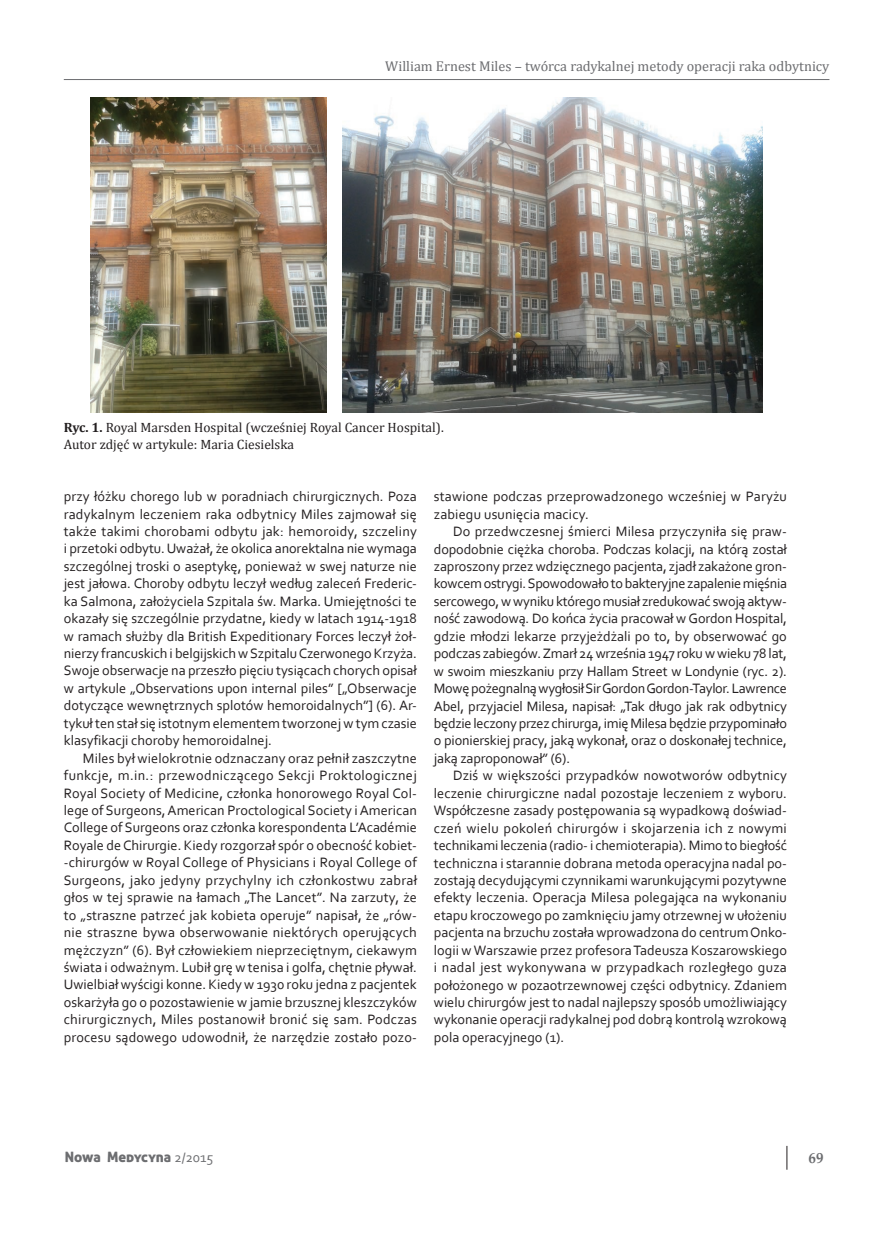
<style>
.page{position:relative;width:872px;height:1234px;background:#fff}
.page>*{position:absolute;margin:0;border:0;box-sizing:border-box;transform-origin:0 0}
.t1{font:700 15px "Palatino Linotype";color:#6c6d70}
.t2{font:14.25px/17.4px "Corbel";color:#231f20;text-align:justify}
.t3{font:14.25px "Cambria";color:#6c6d70}
.t4{font:14.25px "Aller Display";letter-spacing:-.005em;color:#6c6d70}
.t5{font:13.5px/16.5px "Cambria";color:#231f20}
.s1{font-weight:700}
.s2{font-family:"Corbel"}
</style>
<div class="page">
<hr style="left:64px;top:79px;width:765px;height:1px;background:#6c6d70">
<svg style="left:786px;top:1145px;width:1px;height:24px"></svg>
<img style="left:90px;top:98px;width:236px;height:314px">
<img style="left:343px;top:98px;width:419px;height:314px">
<p class="t3" style="left:385px;top:57px;width:446px">William Ernest Miles – twórca radykalnej metody operacji raka odbytnicy</p>
<p class="t5" style="left:64px;top:419px;width:381px"><span class="s1">Ryc. 1.</span> Royal Marsden Hospital (wcześniej Royal Cancer Hospital).<br>Autor zdjęć w artykule: Maria Ciesielska</p>
<p class="t2" style="left:64px;top:487px;width:354px">przy łóżku chorego lub w poradniach chirurgicznych. Poza radykalnym leczeniem raka odbytnicy Miles zajmował się także takimi chorobami odbytu jak: hemoroidy, szczeliny i przetoki odbytu. Uważał, że okolica anorektalna nie wymaga szczególnej troski o aseptykę, ponieważ w swej naturze nie jest jałowa. Choroby odbytu leczył według zaleceń Frederic&shy;ka Salmona, założyciela Szpitala św. Marka. Umiejętności te okazały się szczególnie przydatne, kiedy w latach 1914-1918 w ramach służby dla British Expeditionary Forces leczył żoł&shy;nierzy francuskich i belgijskich wSzpitalu Czerwonego Krzyża.<br>Swoje obserwacje na przeszło pięciu tysiącach chorych opisał w artykule „Observations upon internal piles” [„Obserwacje dotyczące wewnętrznych splotów hemoroidalnych”] (6). Ar&shy;tykuł ten stał się istotnym elementem tworzonej w tym czasie klasyfikacji choroby hemoroidalnej.</p>
<p class="t2" style="left:64px;top:748px;width:354px;text-indent:19px">Miles był wielokrotnie odznaczany oraz pełnił zaszczytne funkcje, m.in.: przewodniczącego Sekcji Proktologicznej Royal Society of Medicine, członka honorowego Royal Col&shy;lege of Surgeons, American Proctological Society iAmerican College of Surgeons oraz członka korespondenta L’Académie Royale de Chirurgie. Kiedy rozgorzał spór o obecność kobiet--chirurgów w Royal College of Physicians i Royal College of Surgeons, jako jedyny przychylny ich członkostwu zabrał głos w tej sprawie na łamach „The Lancet”. Na zarzuty, że to „straszne patrzeć jak kobieta operuje” napisał, że „rów&shy;nie straszne bywa obserwowanie niektórych operujących mężczyzn” (6). Był człowiekiem nieprzeciętnym, ciekawym świata i odważnym. Lubił grę w tenisa i golfa, chętnie pływał.<br>Uwielbiał wyścigi konne. Kiedy w 1930 roku jedna z pacjentek oskarżyła go o pozostawienie w jamie brzusznej kleszczyków chirurgicznych, Miles postanowił bronić się sam. Podczas procesu sądowego udowodnił, że narzędzie zostało pozo-</p>
<p class="t2" style="left:434px;top:487px;width:354px">stawione podczas przeprowadzonego wcześniej w Paryżu zabiegu usunięcia macicy.</p>
<p class="t2" style="left:434px;top:522px;width:354px;text-indent:19px">Do przedwczesnej śmierci Milesa przyczyniła się praw&shy;dopodobnie ciężka choroba. Podczas kolacji, na którą został zaproszony przez wdzięcznego pacjenta, zjadł zakażone gron&shy;kowcem ostrygi. Spowodowało to bakteryjne zapalenie mięśnia sercowego, wwyniku którego musiał zredukować swoją aktyw&shy;ność zawodową. Do końca życia pracował w Gordon Hospital, gdzie młodzi lekarze przyjeżdżali po to, by obserwować go podczas zabiegów. Zmarł 24 września 1947 roku w wieku 78 lat, w swoim mieszkaniu przy Hallam Street w Londynie (ryc. 2).<br>Mowę pożegnalną wygłosił Sir Gordon Gordon-Taylor. Lawrence Abel, przyjaciel Milesa, napisał: „Tak długo jak rak odbytnicy będzie leczony przez chirurga, imię Milesa będzie przypominało o pionierskiej pracy, jaką wykonał, oraz o doskonałej technice, jaką zaproponował” (6).</p>
<p class="t2" style="left:434px;top:766px;width:354px;text-indent:19px">Dziś w większości przypadków nowotworów odbytnicy leczenie chirurgiczne nadal pozostaje leczeniem z wyboru.<br>Współczesne zasady postępowania są wypadkową doświad&shy;czeń wielu pokoleń chirurgów i skojarzenia ich z nowymi technikami leczenia (radio- i chemioterapia). Mimo to biegłość techniczna i starannie dobrana metoda operacyjna nadal po&shy;zostają decydującymi czynnikami warunkującymi pozytywne efekty leczenia. Operacja Milesa polegająca na wykonaniu etapu kroczowego po zamknięciu jamy otrzewnej w ułożeniu pacjenta na brzuchu została wprowadzona do centrum Onko&shy;logii wWarszawie przez profesora Tadeusza Koszarowskiego i nadal jest wykonywana w przypadkach rozległego guza położonego w pozaotrzewnowej części odbytnicy. Zdaniem wielu chirurgów jest to nadal najlepszy sposób umożliwiający wykonanie operacji radykalnej pod dobrą kontrolą wzrokową pola operacyjnego (1).</p>
<p class="t4" style="left:65px;top:1147px;width:150px">Nowa Medycyna <span class="s2">2/2015</span></p>
<p class="t1" style="left:808px;top:1146px;width:16px">69</p>
</div>
